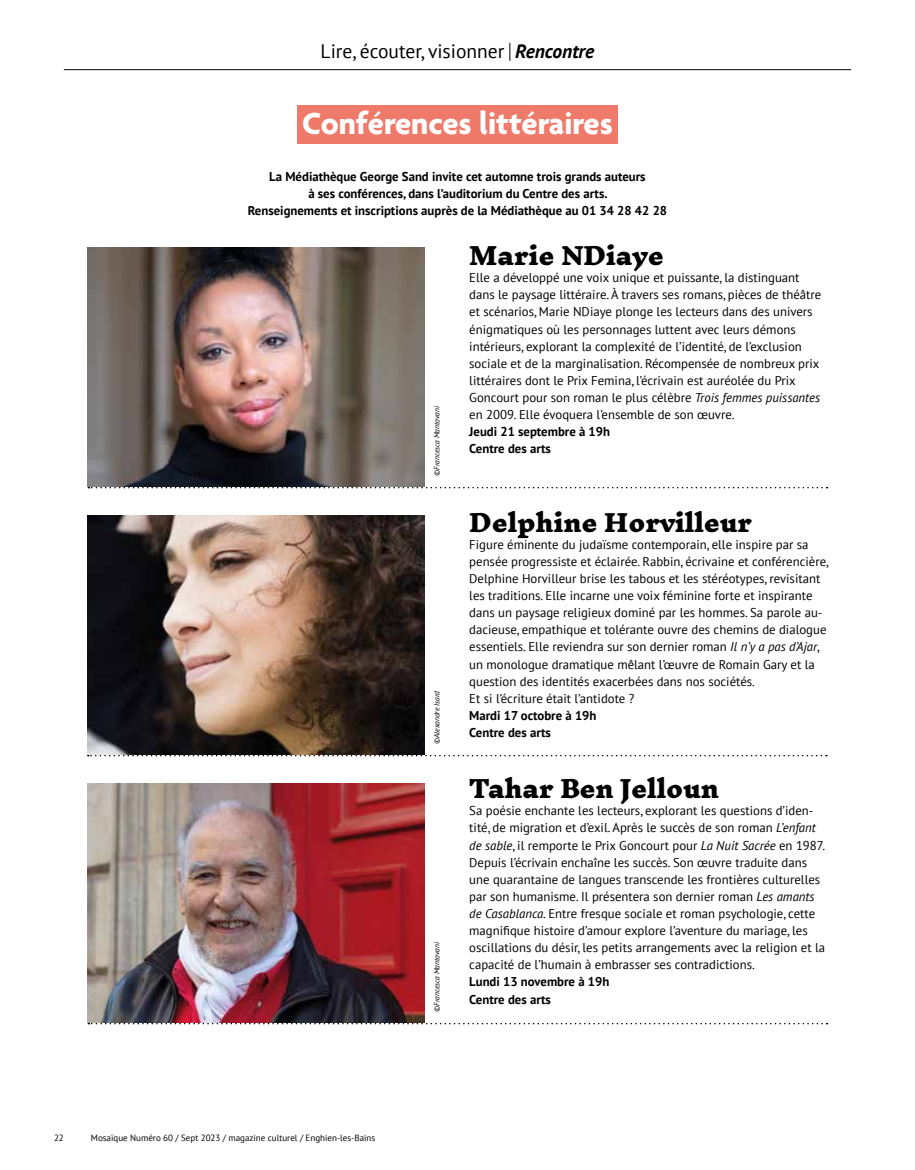
<style>
.page{position:relative;width:915px;height:1170px;background:#fff}
.page>*{position:absolute;margin:0;border:0;box-sizing:border-box;transform-origin:0 0}
.t1{font:700 33px "Agenda";color:#fff}
.t2{font:900 24px "Inknut Antiqua";color:#000}
.t3{font:19.5px "PT Sans";color:#000}
.t4{font:12.75px/17.1px "PT Sans";color:#000}
.t5{font:700 12.75px/17.1px "PT Sans";color:#000}
.t6{font:9px "PT Sans";color:#000}
.t7{font:italic 7.5px "PT Sans";color:#000}
.s1{font-weight:700;font-style:italic}
.s2{font-style:italic}
</style>
<div class="page">
<hr style="left:64px;top:69px;width:786px;height:1px;background:#000">
<div style="left:297px;top:105px;width:320px;height:38px;background:#ef7a6a"></div>
<img style="left:87px;top:247px;width:337px;height:240px">
<img style="left:87px;top:515px;width:337px;height:239px">
<img style="left:87px;top:783px;width:337px;height:239px">
<svg style="left:509px;top:43px;width:1px;height:18px"></svg>
<svg style="left:88px;top:487px;width:739px;height:1px"></svg>
<svg style="left:88px;top:754px;width:738px;height:2px"></svg>
<svg style="left:88px;top:1022px;width:739px;height:2px"></svg>
<h3 class="t3" style="left:320px;top:38px;width:275px">Lire, écouter, visionner <span class="s1">Rencontre</span></h3>
<h1 class="t1" style="left:302px;top:105px;width:312px">Conférences littéraires</h1>
<p class="t5" style="left:248px;top:167px;width:420px;text-align:center">La Médiathèque George Sand invite cet automne trois grands auteurs<br>à ses conférences, dans l’auditorium du Centre des arts.<br>Renseignements et inscriptions auprès de la Médiathèque au 01 34 28 42 28</p>
<h2 class="t2" style="left:469px;top:243px;width:196px">Marie NDiaye</h2>
<p class="t4" style="left:469px;top:269px;width:353px">Elle a développé une voix unique et puissante, la distinguant dans le paysage littéraire. À travers ses romans, pièces de théâtre et scénarios, Marie NDiaye plonge les lecteurs dans des univers énigmatiques où les personnages luttent avec leurs démons intérieurs, explorant la complexité de l’identité, de l’exclusion sociale et de la marginalisation. Récompensée de nombreux prix littéraires dont le Prix Femina, l’écrivain est auréolée du Prix Goncourt pour son roman le plus célèbre <span class="s2">Trois femmes puissantes </span>en 2009. Elle évoquera l’ensemble de son œuvre.</p>
<p class="t5" style="left:469px;top:423px;width:142px">Jeudi 21 septembre à 19h<br>Centre des arts</p>
<p class="t7" style="left:432px;top:476px;width:71px;rotate:-90deg">©Francesca Mantovani</p>
<p class="t6" style="left:54px;top:1132px;width:11px">22</p>
<p class="t6" style="left:91px;top:1132px;width:286px">Mosaïque Numéro 60 / Sept 2023 / magazine culturel / Enghien-les-Bains</p>
<p class="t7" style="left:432px;top:744px;width:55px;rotate:-90deg">©Alexandre Isard</p>
<p class="t7" style="left:432px;top:1011px;width:71px;rotate:-90deg">©Francesca Mantovani</p>
<h2 class="t2" style="left:469px;top:509px;width:284px">Delphine Horvilleur</h2>
<p class="t4" style="left:469px;top:535px;width:361px">Figure éminente du judaïsme contemporain, elle inspire par sa pensée progressiste et éclairée. Rabbin, écrivaine et conférencière, Delphine Horvilleur brise les tabous et les stéréotypes, revisitant les traditions. Elle incarne une voix féminine forte et inspirante dans un paysage religieux dominé par les hommes. Sa parole au&shy;dacieuse, empathique et tolérante ouvre des chemins de dialogue essentiels. Elle reviendra sur son dernier roman <span class="s2">Il n’y a pas d’Ajar</span>, un monologue dramatique mêlant l’œuvre de Romain Gary et la question des identités exacerbées dans nos sociétés.<br>Et si l’écriture était l’antidote ?</p>
<p class="t5" style="left:469px;top:706px;width:129px">Mardi 17 octobre à 19h<br>Centre des arts</p>
<h2 class="t2" style="left:469px;top:775px;width:251px">Tahar Ben Jelloun</h2>
<p class="t4" style="left:469px;top:802px;width:357px">Sa poésie enchante les lecteurs, explorant les questions d’iden&shy;tité, de migration et d’exil. Après le succès de son roman <span class="s2">L’enfant de sable</span>, il remporte le Prix Goncourt pour <span class="s2">La Nuit Sacrée</span> en 1987.<br>Depuis l’écrivain enchaîne les succès. Son œuvre traduite dans une quarantaine de langues transcende les frontières culturelles par son humanisme. Il présentera son dernier roman <span class="s2">Les amants de Casablanca</span>. Entre fresque sociale et roman psychologie, cette magnifique histoire d’amour explore l’aventure du mariage, les oscillations du désir, les petits arrangements avec la religion et la capacité de l’humain à embrasser ses contradictions.</p>
<p class="t5" style="left:469px;top:973px;width:141px">Lundi 13 novembre à 19h<br>Centre des arts</p>
</div>
